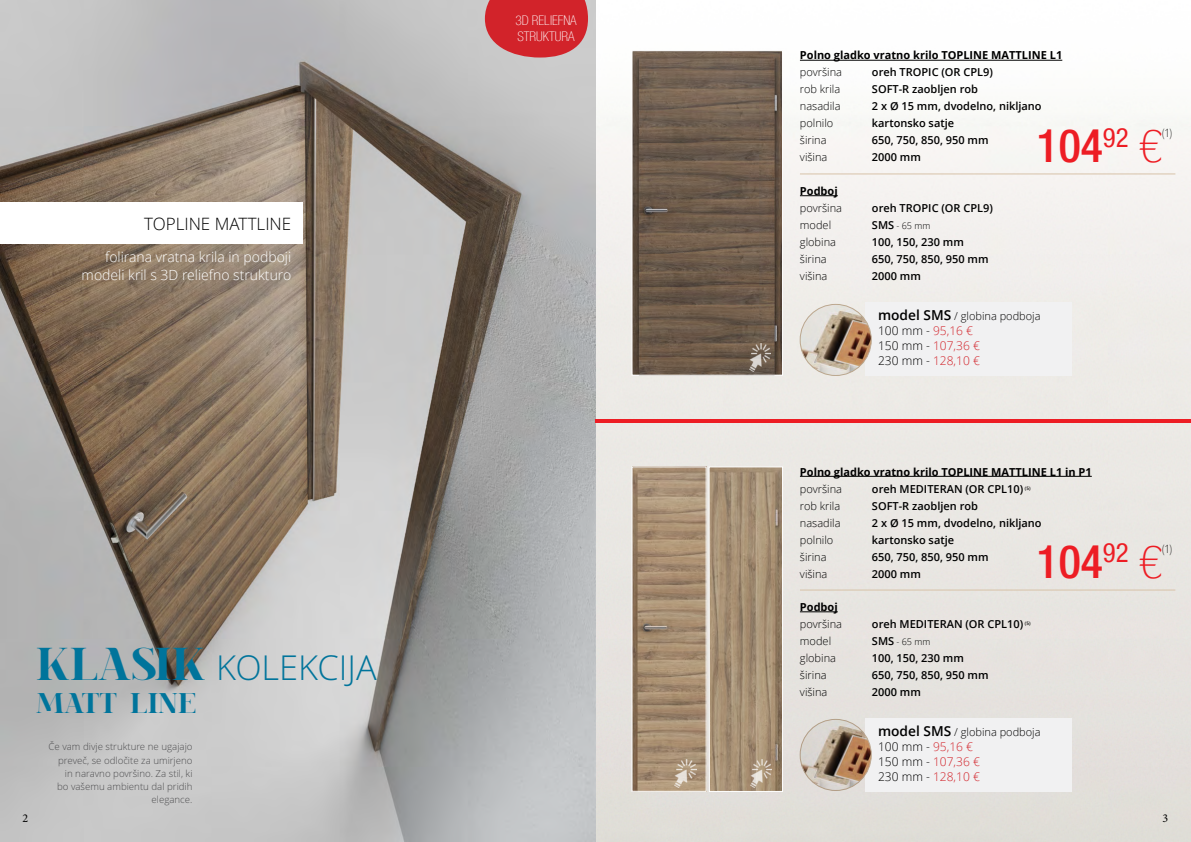
<style>
.page{position:relative;width:1191px;height:842px;background:#fff}
.page>*{position:absolute;margin:0;border:0;box-sizing:border-box;transform-origin:0 0}
.t1{font:500 condensed 46px "Helvetica Neue LT Com";color:#ed1d24}
.t2{font:300 34.4px "Open Sans";color:#00749b}
.t3{font:30px "spinwerad C Bold";color:#00749b}
.t4{font:300 17px "Open Sans";color:#000}
.t5{font:300 14px/18px "Open Sans";color:#fff;text-align:right}
.t6{font:100 condensed 13.4px/16px "Helvetica Neue LT Com";color:#fff}
.t7{font:300 12px/15px "Open Sans";color:#d2232a}
.t8{font:12px "Minion Pro";color:#000}
.t9{font:100 condensed 11.7px "Helvetica Neue LT Com";color:#000}
.t10{font:600 11px "Open Sans";color:#000}
.t11{font:300 11px "Open Sans";color:#000}
.t12{font:700 11px "Open Sans";color:#000}
.t13{font:300 9.7px/13.2px "Open Sans";color:#4d4d4f;text-align:right}
.t14{font:300 9px "Open Sans";color:#000}
.t15{font:600 4.7px "Open Sans";color:#000}
.s1{font-family:"spinwerad";font-weight:700;font-size:48.5px}
.s2{font-weight:600;font-size:11px}
.s3{font-weight:100}
.s4{font-weight:600;font-size:13.7px}
.s5{color:#000}
</style>
<div class="page">
<img style="left:0;top:0;width:1191px;height:842px">
<div style="left:0;top:202px;width:303px;height:42px;background:#fff"></div>
<hr style="left:800px;top:60px;width:262px;height:1px;background:#000">
<hr style="left:800px;top:173px;width:375px;height:1px;background:#d7c2a8">
<hr style="left:800px;top:195px;width:37px;height:1px;background:#000">
<hr style="left:800px;top:476px;width:291px;height:1px;background:#000">
<hr style="left:800px;top:589px;width:375px;height:1px;background:#d7c2a8">
<hr style="left:800px;top:611px;width:37px;height:1px;background:#000">
<hr style="left:595px;top:419px;width:596px;height:3px;background:#ed1d24">
<div style="left:865px;top:302px;width:207px;height:74px;background:#f1f1f2"></div>
<div style="left:865px;top:718px;width:207px;height:74px;background:#f1f1f2"></div>
<img style="left:800px;top:304px;width:71px;height:71px">
<div style="left:800px;top:304px;width:71px;height:72px;border:1px solid #cab69e;border-radius:50%"></div>
<img style="left:800px;top:719px;width:71px;height:71px">
<div style="left:800px;top:719px;width:71px;height:72px;border:1px solid #cab69e;border-radius:50%"></div>
<svg style="left:708px;top:466px;width:75px;height:326px"></svg>
<img style="left:633px;top:52px;width:148px;height:322px">
<div style="left:631px;top:50px;width:152px;height:326px;border:1px solid #fff"></div>
<img style="left:633px;top:468px;width:71px;height:322px">
<div style="left:631px;top:466px;width:75px;height:326px;border:1px solid #fff"></div>
<svg style="left:485px;top:0;width:103px;height:58px"></svg>
<img style="left:749px;top:344px;width:22px;height:27px">
<img style="left:675px;top:760px;width:21px;height:27px">
<img style="left:750px;top:760px;width:21px;height:27px">
<h3 class="t4" style="left:144px;top:212px;width:149px">TOPLINE MATTLINE</h3>
<p class="t5" style="left:82px;top:248px;width:211px">folirana vratna krila in podboji modeli kril s 3D reliefno strukturo</p>
<p class="t6" style="left:515px;top:12px;width:63px">3D RELIEFNA<br>STRUKTURA</p>
<h2 class="t2" style="left:36px;top:644px;width:342px"><span class="s1">KLASIK</span> KOLEKCIJA</h2>
<h3 class="t3" style="left:36px;top:681px;width:162px">MATT LINE</h3>
<p class="t13" style="left:49px;top:740px;width:145px">Če vam divje strukture ne ugajajo preveč, se odločite za umirjeno in naravno površino. Za stil, ki<br>bo vašemu ambientu dal pridih elegance.</p>
<p class="t12" style="left:800px;top:48px;width:264px">Polno gladko vratno krilo TOPLINE MATTLINE L1</p>
<p class="t11" style="left:800px;top:65px;width:44px">površina</p>
<p class="t10" style="left:872px;top:65px;width:123px">oreh TROPIC (OR CPL9)</p>
<p class="t11" style="left:800px;top:82px;width:42px">rob krila</p>
<p class="t10" style="left:872px;top:82px;width:108px">SOFT-R zaobljen rob</p>
<p class="t11" style="left:800px;top:99px;width:42px">nasadila</p>
<p class="t10" style="left:872px;top:99px;width:171px">2 x Ø 15 mm, dvodelno, nikljano</p>
<p class="t11" style="left:800px;top:116px;width:35px">polnilo</p>
<p class="t10" style="left:872px;top:116px;width:84px">kartonsko satje</p>
<p class="t11" style="left:800px;top:133px;width:28px">širina</p>
<p class="t10" style="left:872px;top:133px;width:118px">650, 750, 850, 950 mm</p>
<p class="t11" style="left:800px;top:150px;width:29px">višina</p>
<p class="t10" style="left:872px;top:150px;width:51px">2000 mm</p>
<p class="t12" style="left:800px;top:183px;width:39px">Podboj</p>
<p class="t11" style="left:800px;top:200px;width:44px">površina</p>
<p class="t10" style="left:872px;top:200px;width:123px">oreh TROPIC (OR CPL9)</p>
<p class="t11" style="left:800px;top:217px;width:33px">model</p>
<p class="t14" style="left:872px;top:219px;width:60px"><span class="s2">SMS</span> - 65 mm</p>
<p class="t11" style="left:800px;top:234px;width:38px">globina</p>
<p class="t10" style="left:872px;top:234px;width:94px">100, 150, 230 mm</p>
<p class="t11" style="left:800px;top:251px;width:28px">širina</p>
<p class="t10" style="left:872px;top:251px;width:118px">650, 750, 850, 950 mm</p>
<p class="t11" style="left:800px;top:268px;width:29px">višina</p>
<p class="t10" style="left:872px;top:268px;width:51px">2000 mm</p>
<h1 class="t1" style="left:1036px;top:118px;width:127px">104<sup>92</sup> <span class="s3">€</span></h1>
<p class="t9" style="left:1161px;top:127px;width:12px">(1)</p>
<p class="t11" style="left:878px;top:308px;width:164px"><span class="s4">model SMS</span> / globina podboja</p>
<p class="t7" style="left:878px;top:322px;width:103px"><span class="s5">100 mm -</span> 95,16 €<br><span class="s5">150 mm -</span> 107,36 €<br><span class="s5">230 mm -</span> 128,10 €</p>
<p class="t12" style="left:800px;top:464px;width:293px">Polno gladko vratno krilo TOPLINE MATTLINE L1 in P1</p>
<p class="t11" style="left:800px;top:481px;width:44px">površina</p>
<p class="t10" style="left:872px;top:481px;width:153px">oreh MEDITERAN (OR CPL10)</p>
<p class="t15" style="left:1025px;top:485px;width:7px">(5)</p>
<p class="t11" style="left:800px;top:498px;width:42px">rob krila</p>
<p class="t10" style="left:872px;top:498px;width:108px">SOFT-R zaobljen rob</p>
<p class="t11" style="left:800px;top:515px;width:42px">nasadila</p>
<p class="t10" style="left:872px;top:515px;width:171px">2 x Ø 15 mm, dvodelno, nikljano</p>
<p class="t11" style="left:800px;top:532px;width:35px">polnilo</p>
<p class="t10" style="left:872px;top:532px;width:84px">kartonsko satje</p>
<p class="t11" style="left:800px;top:549px;width:28px">širina</p>
<p class="t10" style="left:872px;top:549px;width:118px">650, 750, 850, 950 mm</p>
<p class="t11" style="left:800px;top:566px;width:29px">višina</p>
<p class="t10" style="left:872px;top:566px;width:51px">2000 mm</p>
<p class="t12" style="left:800px;top:599px;width:39px">Podboj</p>
<p class="t11" style="left:800px;top:616px;width:44px">površina</p>
<p class="t10" style="left:872px;top:616px;width:153px">oreh MEDITERAN (OR CPL10)</p>
<p class="t15" style="left:1025px;top:620px;width:7px">(5)</p>
<p class="t11" style="left:800px;top:633px;width:33px">model</p>
<p class="t14" style="left:872px;top:635px;width:60px"><span class="s2">SMS</span> - 65 mm</p>
<p class="t11" style="left:800px;top:650px;width:38px">globina</p>
<p class="t10" style="left:872px;top:650px;width:94px">100, 150, 230 mm</p>
<p class="t11" style="left:800px;top:667px;width:28px">širina</p>
<p class="t10" style="left:872px;top:667px;width:118px">650, 750, 850, 950 mm</p>
<p class="t11" style="left:800px;top:684px;width:29px">višina</p>
<p class="t10" style="left:872px;top:684px;width:51px">2000 mm</p>
<h1 class="t1" style="left:1036px;top:534px;width:127px">104<sup>92</sup> <span class="s3">€</span></h1>
<p class="t9" style="left:1161px;top:542px;width:12px">(1)</p>
<p class="t11" style="left:878px;top:724px;width:164px"><span class="s4">model SMS</span> / globina podboja</p>
<p class="t7" style="left:878px;top:738px;width:103px"><span class="s5">100 mm -</span> 95,16 €<br><span class="s5">150 mm -</span> 107,36 €<br><span class="s5">230 mm -</span> 128,10 €</p>
<p class="t8" style="left:23px;top:810px;width:7px">2</p>
<p class="t8" style="left:1162px;top:810px;width:7px">3</p>
</div>
